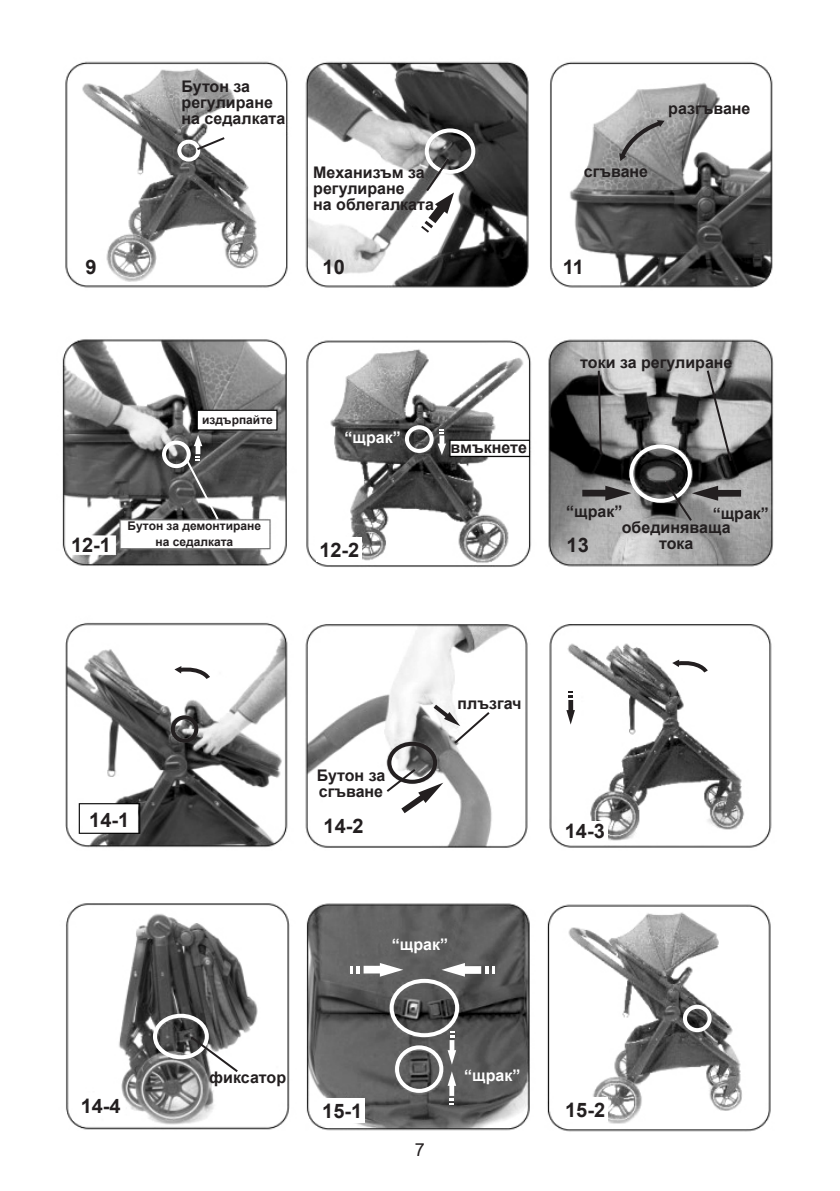
<style>
.page{position:relative;width:840px;height:1191px;background:#fff}
.page>*{position:absolute;margin:0;border:0;box-sizing:border-box;transform-origin:0 0}
.t1{font:700 20px "Arial";color:#231f20}
.t2{font:18px "Arial";color:#231f20}
.t3{font:700 16px "Arial";color:#231f20}
.t4{font:700 16px "Arial";color:#fff}
.t5{font:700 12px "Arial";color:#231f20}
</style>
<div class="page">
<img style="left:65px;top:61px;width:708px;height:227px">
<img style="left:62px;top:339px;width:712px;height:228px">
<img style="left:65px;top:622px;width:707px;height:226px">
<img style="left:66px;top:903px;width:705px;height:229px">
<svg style="left:617px;top:118px;width:48px;height:43px;background:#929292"></svg>
<svg style="left:671px;top:659px;width:38px;height:16px"></svg>
<svg style="left:174px;top:666px;width:38px;height:16px"></svg>
<div style="left:629px;top:444px;width:62px;height:59px;border:4px solid #fff;border-radius:50%"></div>
<div style="left:389px;top:978px;width:70px;height:59px;border:4px solid #fff;border-radius:50%"></div>
<div style="left:153px;top:1013px;width:56px;height:46px;border:4px solid #fff;border-radius:50%"></div>
<div style="left:395px;top:1045px;width:48px;height:47px;border:4px solid #fff;border-radius:50%"></div>
<div style="left:682px;top:1004px;width:29px;height:28px;border:4px solid #fff;border-radius:50%"></div>
<div style="left:387px;top:742px;width:50px;height:41px;border:4px solid #231f20;border-radius:50%"></div>
<div style="left:171px;top:715px;width:27px;height:27px;border:4px solid #231f20;border-radius:50%"></div>
<div style="left:424px;top:128px;width:51px;height:46px;border:4px solid #fff;border-radius:50%"></div>
<div style="left:404px;top:425px;width:29px;height:28px;border:4px solid #fff;border-radius:50%"></div>
<div style="left:162px;top:440px;width:29px;height:28px;border:4px solid #fff;border-radius:50%"></div>
<div style="left:177px;top:140px;width:23px;height:22px;border:4px solid #fff;border-radius:50%"></div>
<svg style="left:421px;top:157px;width:33px;height:76px"></svg>
<svg style="left:195px;top:135px;width:32px;height:17px"></svg>
<svg style="left:437px;top:429px;width:9px;height:26px"></svg>
<svg style="left:566px;top:691px;width:8px;height:33px"></svg>
<svg style="left:447px;top:1031px;width:9px;height:33px"></svg>
<svg style="left:447px;top:1071px;width:9px;height:33px"></svg>
<svg style="left:350px;top:963px;width:53px;height:13px"></svg>
<svg style="left:441px;top:963px;width:53px;height:13px"></svg>
<svg style="left:582px;top:486px;width:49px;height:15px"></svg>
<svg style="left:184px;top:435px;width:36px;height:87px;background:#6a6a6a"></svg>
<svg style="left:662px;top:479px;width:78px;height:44px;background:#777676"></svg>
<svg style="left:596px;top:369px;width:6px;height:87px"></svg>
<svg style="left:705px;top:368px;width:27px;height:95px;background:#969696"></svg>
<svg style="left:384px;top:767px;width:59px;height:46px"></svg>
<svg style="left:433px;top:704px;width:58px;height:41px"></svg>
<div style="left:319px;top:1098px;width:46px;height:25px;background:#fff"></div>
<div style="left:562px;top:1097px;width:45px;height:24px;background:#fff"></div>
<div style="left:561px;top:821px;width:46px;height:19px;background:#fff"></div>
<div style="left:316px;top:537px;width:46px;height:24px;background:#fff"></div>
<svg style="left:188px;top:1034px;width:52px;height:40px"></svg>
<p class="t3" style="left:181px;top:75px;width:70px">Бутон за</p>
<p class="t3" style="left:181px;top:91px;width:93px">регулиране</p>
<p class="t3" style="left:181px;top:107px;width:105px">на седалката</p>
<p class="t3" style="left:313px;top:161px;width:113px">Механизъм за</p>
<p class="t3" style="left:313px;top:177px;width:93px">регулиране</p>
<p class="t3" style="left:313px;top:193px;width:122px">на облегалката</p>
<p class="t3" style="left:583px;top:160px;width:66px">сгъване</p>
<p class="t1" style="left:85px;top:253px;width:13px">9</p>
<p class="t1" style="left:322px;top:253px;width:24px">10</p>
<p class="t1" style="left:562px;top:253px;width:23px">11</p>
<p class="t3" style="left:667px;top:97px;width:84px">разгъване</p>
<p class="t5" style="left:202px;top:411px;width:72px">издърпайте</p>
<p class="t1" style="left:71px;top:531px;width:42px">12-1</p>
<p class="t5" style="left:127px;top:517px;width:135px">Бутон за демонтиране</p>
<p class="t5" style="left:155px;top:533px;width:79px">на седалката</p>
<p class="t4" style="left:344px;top:426px;width:58px">“щрак”</p>
<p class="t3" style="left:450px;top:436px;width:78px">вмъкнете</p>
<p class="t3" style="left:580px;top:351px;width:154px">токи за регулиране</p>
<p class="t3" style="left:566px;top:500px;width:58px">“щрак”</p>
<p class="t3" style="left:712px;top:502px;width:58px">“щрак”</p>
<p class="t3" style="left:621px;top:515px;width:110px">обединяваща</p>
<p class="t3" style="left:658px;top:531px;width:36px">тока</p>
<p class="t1" style="left:319px;top:535px;width:42px">12-2</p>
<p class="t1" style="left:566px;top:531px;width:24px">13</p>
<p class="t1" style="left:89px;top:806px;width:42px">14-1</p>
<p class="t3" style="left:316px;top:763px;width:70px">Бутон за</p>
<p class="t3" style="left:318px;top:779px;width:66px">сгъване</p>
<p class="t3" style="left:457px;top:692px;width:65px">плъзгач</p>
<p class="t1" style="left:323px;top:811px;width:42px">14-2</p>
<p class="t1" style="left:564px;top:817px;width:42px">14-3</p>
<p class="t4" style="left:391px;top:933px;width:58px">“щрак”</p>
<p class="t3" style="left:209px;top:1065px;width:78px">фиксатор</p>
<p class="t4" style="left:464px;top:1063px;width:58px">“щрак”</p>
<p class="t1" style="left:81px;top:1092px;width:42px">14-4</p>
<p class="t1" style="left:322px;top:1097px;width:42px">15-1</p>
<p class="t1" style="left:564px;top:1095px;width:42px">15-2</p>
<p class="t2" style="left:415px;top:1137px;width:12px">7</p>
</div>
